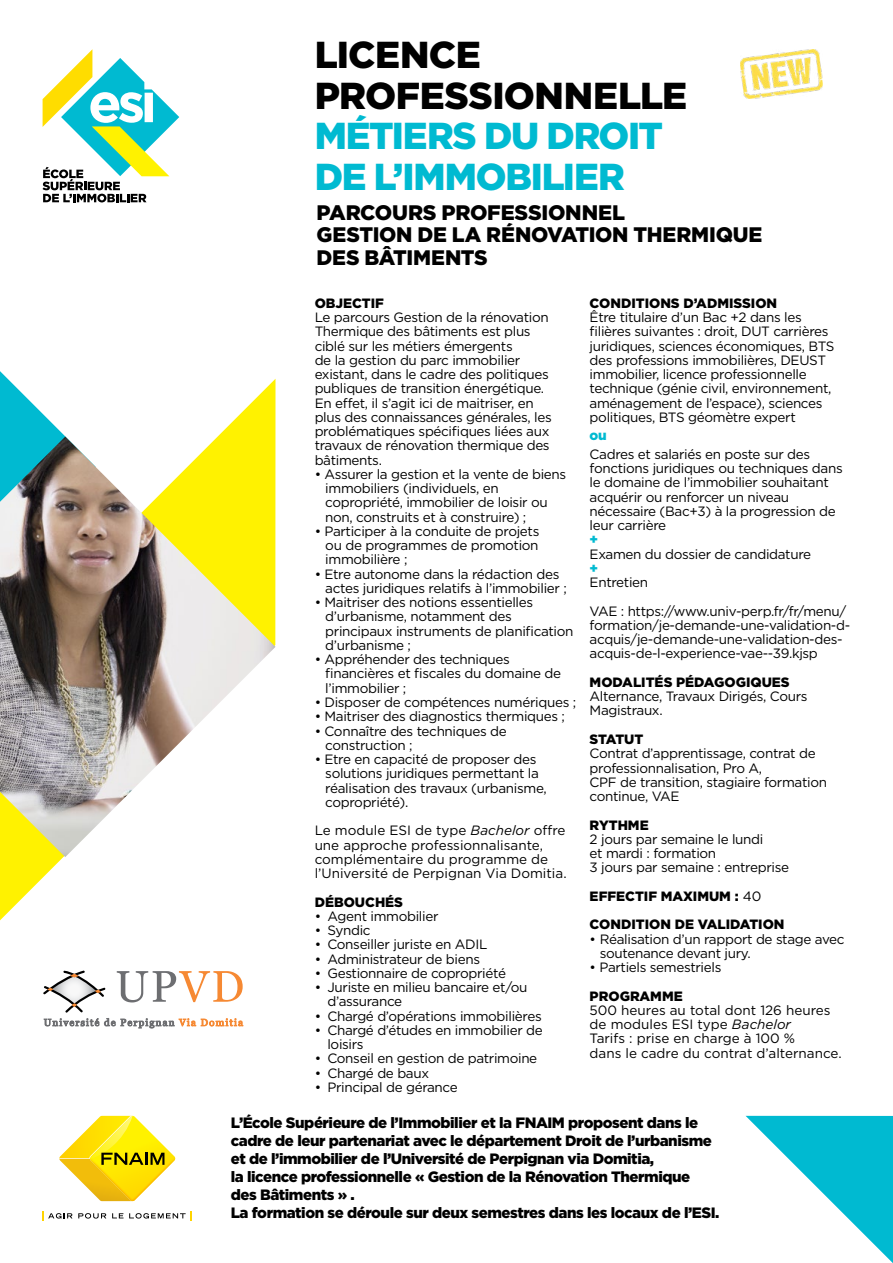
<style>
.page{position:relative;width:893px;height:1263px;background:#fff}
.page>*{position:absolute;margin:0;border:0;box-sizing:border-box;transform-origin:0 0}
.t1{font:900 37.5px/40.5px "Gotham";letter-spacing:-.035em;color:#00bad1}
.t2{font:900 37.5px/40.5px "Gotham";letter-spacing:-.015em;color:#000}
.t3{font:900 21px/22.5px "Gotham";letter-spacing:-.01em;color:#000}
.t4{font:900 15px/18px "Gotham";letter-spacing:-.03em;color:#000}
.t5{font:13.5px/14.2px "Gotham";letter-spacing:-.025em;color:#000}
.t6{font:13.5px/14.2px "Gotham";color:#000}
.t7{font:900 13.5px/28.5px "Gotham";color:#000}
.t8{font:900 13.5px "Gotham";color:#00bad1}
.s1{font-style:italic}
.s2{font-weight:400}
</style>
<div class="page">
<svg style="left:78px;top:1213px;width:28px;height:5px"></svg>
<svg style="left:43px;top:1211px;width:29px;height:9px"></svg>
<svg style="left:112px;top:1211px;width:79px;height:9px"></svg>
<svg style="left:59px;top:1116px;width:117px;height:85px"></svg>
<svg style="left:43px;top:49px;width:136px;height:153px"></svg>
<svg style="left:43px;top:970px;width:201px;height:58px"></svg>
<svg style="left:0;top:379px;width:275px;height:541px"></svg>
<img style="left:0;top:436px;width:275px;height:421px">
<svg style="left:746px;top:1116px;width:147px;height:147px"></svg>
<img style="left:740px;top:49px;width:83px;height:49px">
<h1 class="t2" style="left:315px;top:34px;width:374px">LICENCE<br>PROFESSIONNELLE</h1>
<h1 class="t1" style="left:315px;top:115px;width:350px">MÉTIERS DU DROIT<br>DE L’IMMOBILIER</h1>
<h2 class="t3" style="left:317px;top:201px;width:447px">PARCOURS PROFESSIONNEL<br>GESTION DE LA RÉNOVATION THERMIQUE<br>DES BÂTIMENTS</h2>
<p class="t7" style="left:315px;top:289px;width:71px">OBJECTIF</p>
<p class="t5" style="left:315px;top:310px;width:239px">Le parcours Gestion de la rénovation Thermique des bâtiments est plus ciblé sur les métiers émergents<br>de la gestion du parc immobilier existant, dans le cadre des politiques publiques de transition énergétique.<br>En effet, il s’agit ici de maitriser, en plus des connaissances générales, les problématiques spécifiques liées aux travaux de rénovation thermique des bâtiments.</p>
<p class="t5" style="left:325px;top:467px;width:242px;text-indent:-11px">• Assurer la gestion et la vente de biens immobiliers (individuels, en copropriété, immobilier de loisir ou non, construits et à construire) ;</p>
<p class="t5" style="left:325px;top:524px;width:216px;text-align:justify;text-indent:-11px">• Participer à la conduite de projets ou de programmes de promotion immobilière ;</p>
<p class="t5" style="left:325px;top:566px;width:243px;text-indent:-11px">• Etre autonome dans la rédaction des actes juridiques relatifs à l’immobilier ;</p>
<p class="t5" style="left:325px;top:595px;width:250px;text-indent:-11px">• Maitriser des notions essentielles d’urbanisme, notamment des principaux instruments de planification d’urbanisme ;</p>
<p class="t5" style="left:325px;top:652px;width:237px;text-indent:-11px">• Appréhender des techniques financières et fiscales du domaine de l’immobilier ;</p>
<p class="t5" style="left:315px;top:695px;width:263px">• Disposer de compétences numériques ;</p>
<p class="t5" style="left:315px;top:709px;width:252px">• Maitriser des diagnostics thermiques ;</p>
<p class="t5" style="left:325px;top:723px;width:183px;text-indent:-11px">• Connaître des techniques de construction ;</p>
<p class="t5" style="left:325px;top:752px;width:223px;text-indent:-11px">• Etre en capacité de proposer des solutions juridiques permettant la réalisation des travaux (urbanisme, copropriété).</p>
<p class="t6" style="left:315px;top:823px;width:253px">Le module ESI de type <span class="s1">Bachelor</span> offre une approche professionnalisante, complémentaire du programme de l’Université de Perpignan Via Domitia.</p>
<p class="t7" style="left:315px;top:887px;width:90px">DÉBOUCHÉS</p>
<p class="t5" style="left:315px;top:909px;width:125px">• Agent immobilier</p>
<p class="t5" style="left:315px;top:923px;width:58px">• Syndic</p>
<p class="t5" style="left:315px;top:937px;width:174px">• Conseiller juriste en ADIL</p>
<p class="t5" style="left:315px;top:951px;width:167px">• Administrateur de biens</p>
<p class="t5" style="left:315px;top:966px;width:193px">• Gestionnaire de copropriété</p>
<p class="t5" style="left:327px;top:980px;width:202px;text-indent:-13px">• Juriste en milieu bancaire et/ou d’assurance</p>
<p class="t5" style="left:315px;top:1008px;width:229px">• Chargé d’opérations immobilières</p>
<p class="t5" style="left:327px;top:1023px;width:217px;text-indent:-13px">• Chargé d’études en immobilier de loisirs</p>
<p class="t5" style="left:315px;top:1051px;width:224px">• Conseil en gestion de patrimoine</p>
<p class="t5" style="left:315px;top:1065px;width:116px">• Chargé de baux</p>
<p class="t5" style="left:315px;top:1080px;width:145px">• Principal de gérance</p>
<p class="t7" style="left:590px;top:289px;width:189px">CONDITIONS D’ADMISSION</p>
<p class="t5" style="left:590px;top:310px;width:246px">Être titulaire d’un Bac +2 dans les filières suivantes : droit, DUT carrières juridiques, sciences économiques, BTS des professions immobilières, DEUST immobilier, licence professionnelle technique (génie civil, environnement, aménagement de l’espace), sciences politiques, BTS géomètre expert</p>
<p class="t8" style="left:590px;top:426px;width:19px">ou</p>
<p class="t5" style="left:590px;top:447px;width:255px">Cadres et salariés en poste sur des fonctions juridiques ou techniques dans le domaine de l’immobilier souhaitant acquérir ou renforcer un niveau nécessaire (Bac+3) à la progression de leur carrière</p>
<p class="t8" style="left:590px;top:530px;width:10px">+</p>
<p class="t5" style="left:590px;top:546px;width:223px">Examen du dossier de candidature</p>
<p class="t8" style="left:590px;top:559px;width:10px">+</p>
<p class="t5" style="left:590px;top:568px;width:258px;line-height:28.5px">Entretien<br>VAE : https://www.univ-perp.fr/fr/menu/</p>
<p class="t5" style="left:590px;top:618px;width:262px">formation/je-demande-une-validation-d&shy;acquis/je-demande-une-validation-des&shy;acquis-de-l-experience-vae--39.kjsp</p>
<p class="t7" style="left:590px;top:668px;width:202px">MODALITÉS PÉDAGOGIQUES</p>
<p class="t5" style="left:590px;top:689px;width:219px">Alternance, Travaux Dirigés, Cours<br>Magistraux.</p>
<p class="t7" style="left:590px;top:725px;width:55px">STATUT</p>
<p class="t5" style="left:590px;top:746px;width:239px">Contrat d’apprentissage, contrat de professionnalisation, Pro A,<br>CPF de transition, stagiaire formation continue, VAE</p>
<p class="t7" style="left:590px;top:810px;width:61px">RYTHME</p>
<p class="t5" style="left:590px;top:831px;width:201px">2 jours par semaine le lundi<br>et mardi : formation<br>3 jours par semaine : entreprise</p>
<p class="t7" style="left:590px;top:882px;width:196px">EFFECTIF MAXIMUM : <span class="s2">40<br></span>CONDITION DE VALIDATION</p>
<p class="t5" style="left:600px;top:931px;width:246px;text-indent:-10px">• Réalisation d’un rapport de stage avec soutenance devant jury.</p>
<p class="t5" style="left:590px;top:960px;width:133px">• Partiels semestriels</p>
<p class="t7" style="left:590px;top:981px;width:95px">PROGRAMME</p>
<p class="t6" style="left:590px;top:1003px;width:254px">500 heures au total dont 126 heures de modules ESI type <span class="s1">Bachelor<br></span>Tarifs : prise en charge à 100 %<br>dans le cadre du contrat d’alternance.</p>
<p class="t4" style="left:231px;top:1113px;width:490px">L’École Supérieure de l’Immobilier et la FNAIM proposent dans le cadre de leur partenariat avec le département Droit de l’urbanisme et de l’immobilier de l’Université de Perpignan via Domitia,<br>la licence professionnelle « Gestion de la Rénovation Thermique des Bâtiments » .<br>La formation se déroule sur deux semestres dans les locaux de l’ESI.</p>
</div>
